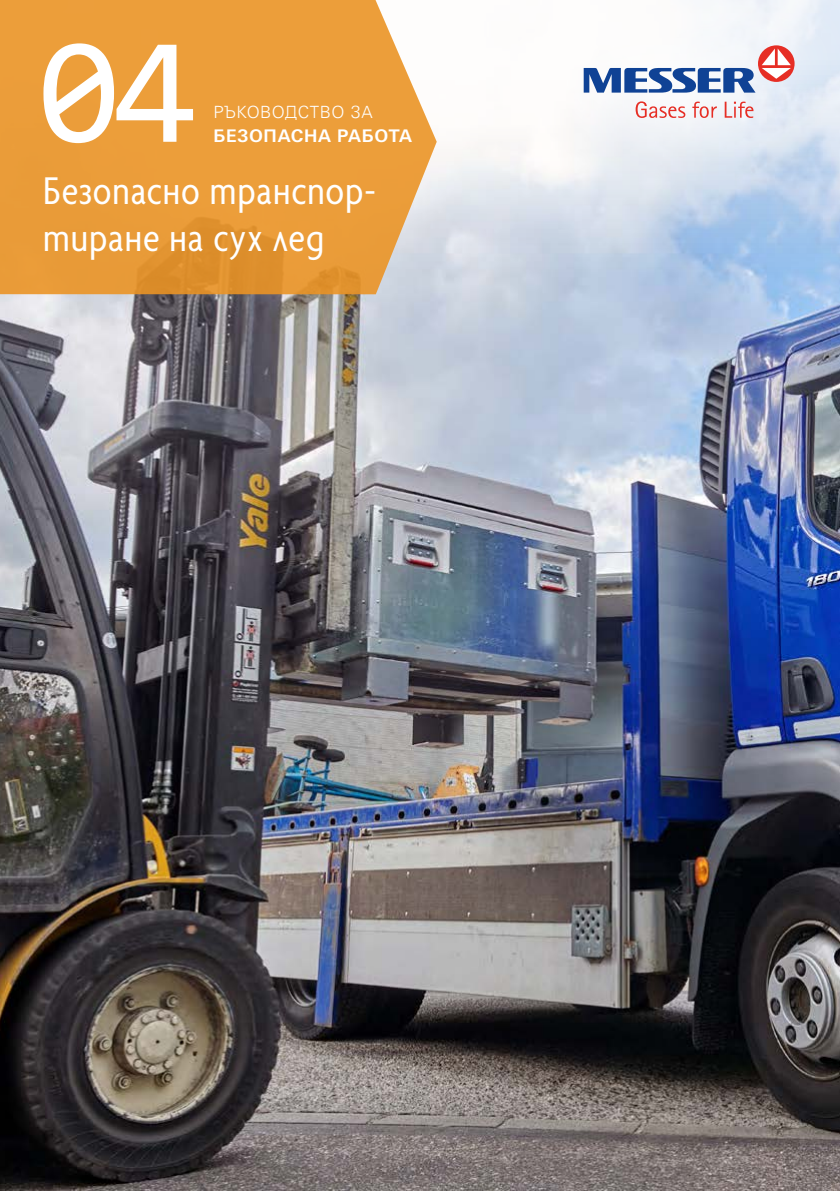
<style>
.page{position:relative;width:840px;height:1191px;background:#fff}
.page>*{position:absolute;margin:0;border:0;box-sizing:border-box;transform-origin:0 0}
.t1{font:152px "Consolas";color:#fff}
.t2{font:condensed 41.8px/47.4px "Agenda Bg";letter-spacing:.02em;color:#fff}
.t3{font:700 19px "Universum Bg";letter-spacing:.025em;color:#fff}
.t4{font:300 19px "Universum Bg";letter-spacing:.02em;color:#fff}
</style>
<div class="page">
<img style="left:0;top:140px;width:839px;height:1051px">
<div style="left:506px;top:0;width:333px;height:198px;background:#fff;opacity:.75"></div>
<svg style="left:635px;top:101px;width:118px;height:17px"></svg>
<svg style="left:583px;top:68px;width:172px;height:25px"></svg>
<svg style="left:757px;top:45px;width:37px;height:37px"></svg>
<svg style="left:761px;top:49px;width:29px;height:30px"></svg>
<svg style="left:0;top:0;width:436px;height:294px;background:#eaa144"></svg>
<h1 class="t1" style="left:37px;top:-12px;width:161px">04</h1>
<p class="t4" style="left:213px;top:102px;width:160px">РЪКОВОДСТВО ЗА</p>
<p class="t3" style="left:213px;top:125px;width:200px">БЕЗОПАСНА РАБОТА</p>
<p class="t2" style="left:43px;top:166px;width:334px">Безопасно транспор&shy;тиране на сух лед</p>
</div>
